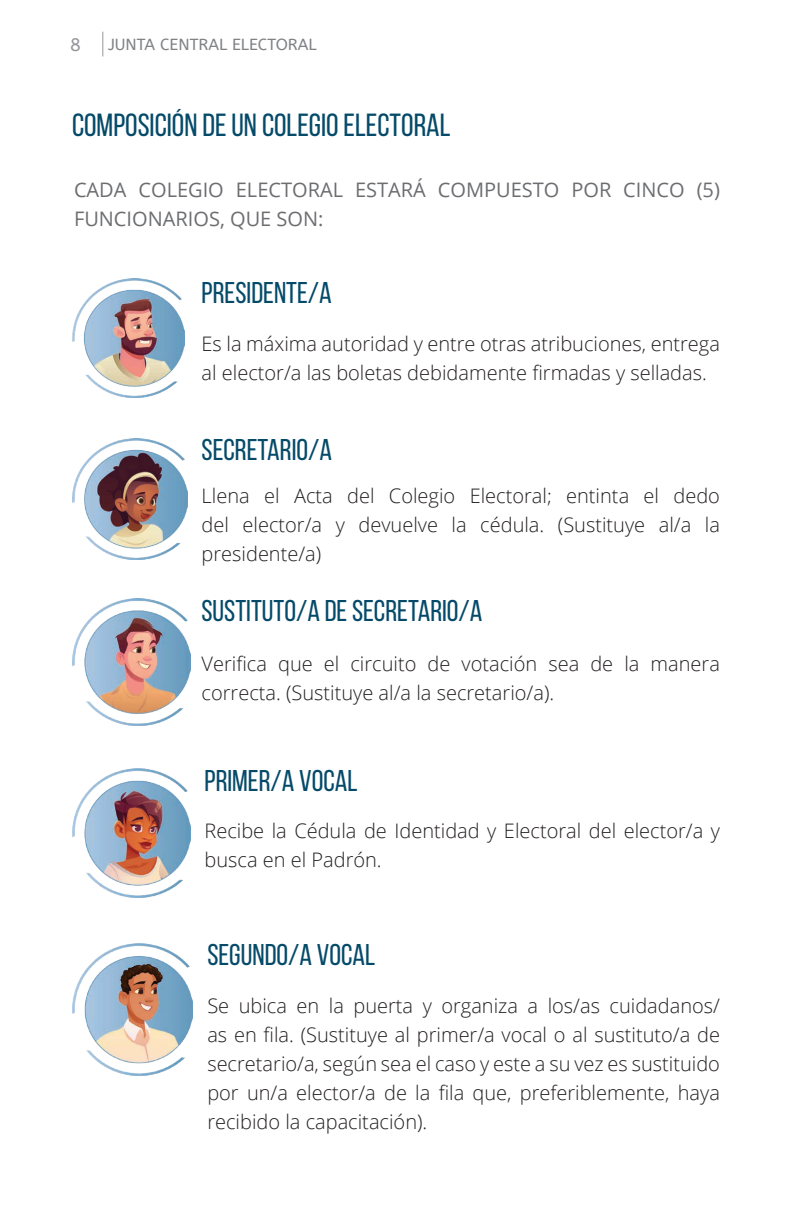
<style>
.page{position:relative;width:792px;height:1224px;background:#fff}
.page>*{position:absolute;margin:0;border:0;box-sizing:border-box;transform-origin:0 0}
.t1{font:32px "Bebas Neue";color:#054a69}
.t2{font:30px "Bebas Neue";color:#054a69}
.t3{font:300 20px/29px "Open Sans";color:#231f20}
.t4{font:20px/29px "Open Sans";color:#6c6d70}
.t5{font:18px "A Bee Zee";color:#939598}
.t6{font:16px "A Bee Zee";color:#808285}
</style>
<div class="page">
<svg style="left:102px;top:32px;width:1px;height:24px"></svg>
<img style="left:72px;top:438px;width:115px;height:121px">
<img style="left:72px;top:598px;width:118px;height:127px">
<img style="left:72px;top:943px;width:121px;height:133px">
<img style="left:72px;top:768px;width:118px;height:130px">
<img style="left:72px;top:278px;width:112px;height:119px">
<p class="t5" style="left:70px;top:34px;width:12px">8</p>
<p class="t6" style="left:108px;top:35px;width:210px">JUNTA CENTRAL ELECTORAL</p>
<h1 class="t1" style="left:72px;top:108px;width:380px">COMPOSICIÓN DE UN COLEGIO ELECTORAL</h1>
<p class="t4" style="left:74px;top:175px;width:647px">CADA COLEGIO ELECTORAL ESTARÁ COMPUESTO POR CINCO (5)<br>FUNCIONARIOS, QUE SON:</p>
<h2 class="t2" style="left:202px;top:276px;width:132px">PRESIDENTE/A</h2>
<p class="t3" style="left:202px;top:329px;width:520px">Es la máxima autoridad y entre otras atribuciones, entrega al elector/a las boletas debidamente firmadas y selladas.</p>
<h2 class="t2" style="left:202px;top:433px;width:132px">SECRETARIO/A</h2>
<p class="t3" style="left:202px;top:480px;width:520px;text-align:justify">Llena el Acta del Colegio Electoral; entinta el dedo del elector/a y devuelve la cédula. (Sustituye al/a la presidente/a)</p>
<h2 class="t2" style="left:201px;top:594px;width:283px">SUSTITUTO/A DE SECRETARIO/A</h2>
<p class="t3" style="left:202px;top:649px;width:520px">Verifica que el circuito de votación sea de la manera correcta. (Sustituye al/a la secretario/a).</p>
<h2 class="t2" style="left:204px;top:764px;width:155px">PRIMER/A VOCAL</h2>
<p class="t3" style="left:204px;top:816px;width:517px">Recibe la Cédula de Identidad y Electoral del elector/a y busca en el Padrón.</p>
<h2 class="t2" style="left:207px;top:939px;width:169px">SEGUNDO/A VOCAL</h2>
<p class="t3" style="left:207px;top:991px;width:514px;text-align:justify">Se ubica en la puerta y organiza a los/as cuidadanos/ as en fila. (Sustituye al primer/a vocal o al sustituto/a de secretario/a, según sea el caso y este a su vez es sustituido por un/a elector/a de la fila que, preferiblemente, haya recibido la capacitación).</p>
</div>
